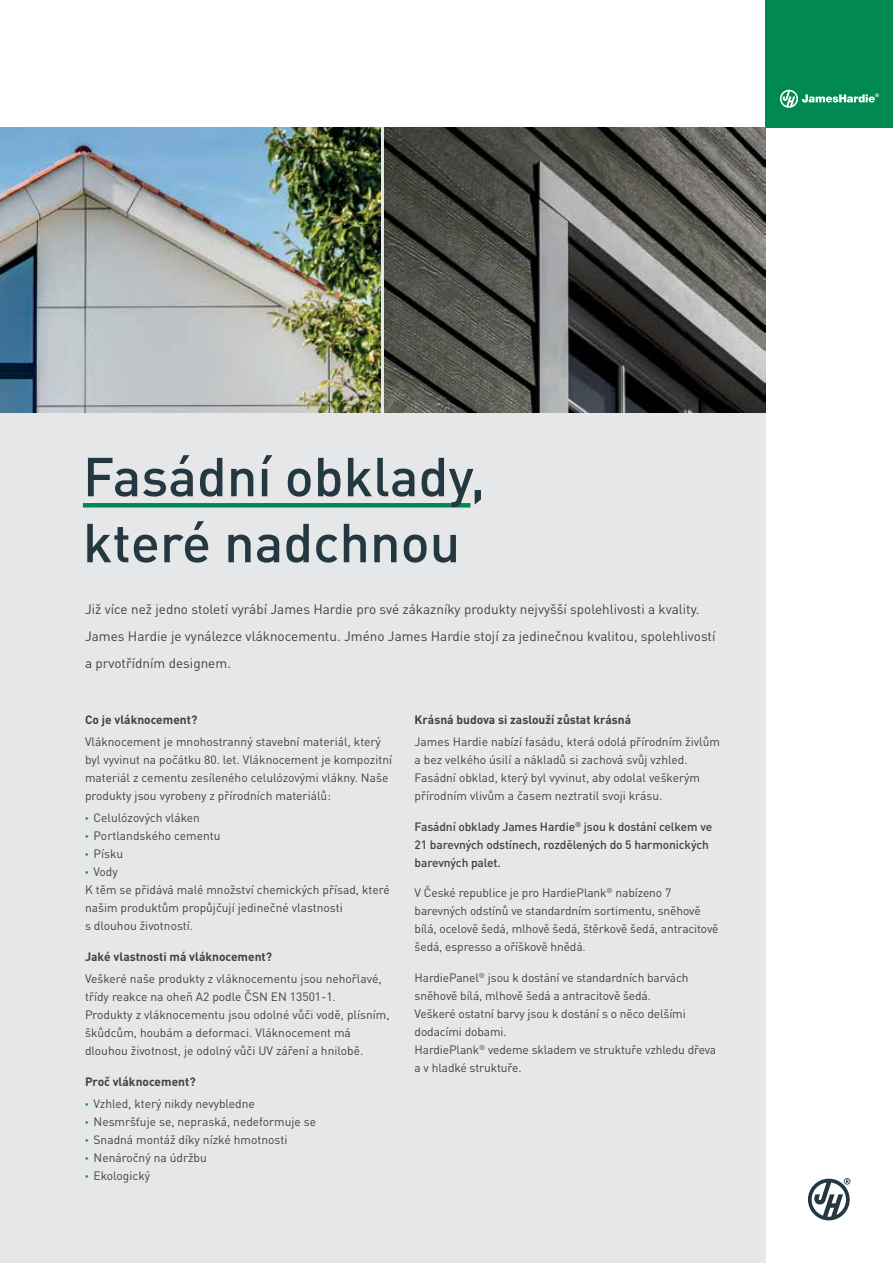
<style>
.page{position:relative;width:893px;height:1263px;background:#fff}
.page>*{position:absolute;margin:0;border:0;box-sizing:border-box;transform-origin:0 0}
.t1{font:500 54px/66px "DIN Pro";color:#243842}
.t2{font:13.5px/27px "DIN Pro";color:#414042}
.t3{font:12px/18px "DIN Pro";color:#414042}
.t4{font:500 12px/18px "DIN Pro";letter-spacing:-.01em;color:#414042}
.t5{font:700 12px "DIN Pro";color:#414042}
.s1{font-weight:900;color:#008a52}
.s2{font-weight:700}
</style>
<div class="page">
<div style="left:0;top:128px;width:765px;height:1135px;background:#e6e7e8"></div>
<div style="left:765px;top:0;width:128px;height:128px;background:#008a52"></div>
<svg style="left:780px;top:90px;width:99px;height:18px"></svg>
<svg style="left:808px;top:1178px;width:42px;height:42px"></svg>
<img style="left:385px;top:128px;width:380px;height:284px">
<img style="left:0;top:128px;width:381px;height:284px">
<hr style="left:83px;top:503px;width:387px;height:4px;background:#008a52">
<h1 class="t1" style="left:83px;top:442px;width:404px">Fasádní obklady, které nadchnou</h1>
<p class="t2" style="left:85px;top:595px;width:632px">Již více než jedno století vyrábí James Hardie pro své zákazníky produkty nejvyšší spolehlivosti a kvality.<br>James Hardie je vynálezce vláknocementu. Jméno James Hardie stojí za jedinečnou kvalitou, spolehlivostí a prvotřídním designem.</p>
<p class="t5" style="left:85px;top:711px;width:114px">Co je vláknocement?</p>
<p class="t3" style="left:85px;top:732px;width:309px">Vláknocement je mnohostranný stavební materiál, který byl vyvinut na počátku 80. let. Vláknocement je kompozitní materiál z cementu zesíleného celulózovými vlákny. Naše produkty jsou vyrobeny z přírodních materiálů:</p>
<p class="t3" style="left:85px;top:808px;width:306px"><span class="s1">·</span> Celulózových vláken<br><span class="s1">·</span> Portlandského cementu<br><span class="s1">·</span> Písku<br><span class="s1">·</span> Vody<br>K těm se přidává malé množství chemických přísad, které našim produktům propůjčují jedinečné vlastnosti<br>s dlouhou životností.</p>
<p class="t5" style="left:85px;top:948px;width:189px">Jaké vlastnosti má vláknocement?</p>
<p class="t3" style="left:85px;top:969px;width:306px">Veškeré naše produkty z vláknocementu jsou nehořlavé, třídy reakce na oheň A2 podle ČSN EN 13501-1.<br>Produkty z vláknocementu jsou odolné vůči vodě, plísním, škůdcům, houbám a deformaci. Vláknocement má dlouhou životnost, je odolný vůči UV záření a hnilobě.</p>
<p class="t3" style="left:85px;top:1070px;width:171px;line-height:22.2px"><span class="s2">Proč vláknocement?<br></span><span class="s1">·</span> Vzhled, který nikdy nevybledne</p>
<p class="t3" style="left:85px;top:1112px;width:233px"><span class="s1">·</span> Nesmršťuje se, nepraská, nedeformuje se <span class="s1">·</span> Snadná montáž díky nízké hmotnosti<br><span class="s1">·</span> Nenáročný na údržbu<br><span class="s1">·</span> Ekologický</p>
<p class="t5" style="left:415px;top:711px;width:218px">Krásná budova si zaslouží zůstat krásná</p>
<p class="t3" style="left:415px;top:732px;width:307px">James Hardie nabízí fasádu, která odolá přírodním živlům a bez velkého úsilí a nákladů si zachová svůj vzhled.<br>Fasádní obklad, který byl vyvinut, aby odolal veškerým přírodním vlivům a časem neztratil svoji krásu.</p>
<p class="t4" style="left:415px;top:817px;width:299px">Fasádní obklady James Hardie<sup>®</sup> jsou k dostání celkem ve<br>21 barevných odstínech, rozdělených do 5 harmonických barevných palet.</p>
<p class="t3" style="left:415px;top:883px;width:305px">V České republice je pro HardiePlank<sup>®</sup> nabízeno 7 barevných odstínů ve standardním sortimentu, sněhově bílá, ocelově šedá, mlhově šedá, štěrkově šedá, antracitově šedá, espresso a oříškově hnědá.</p>
<p class="t3" style="left:415px;top:968px;width:303px">HardiePanel<sup>®</sup> jsou k dostání ve standardních barvách sněhově bílá, mlhově šedá a antracitově šedá.<br>Veškeré ostatní barvy jsou k dostání s o něco delšími dodacími dobami.<br>HardiePlank<sup>®</sup> vedeme skladem ve struktuře vzhledu dřeva a v hladké struktuře.</p>
</div>
